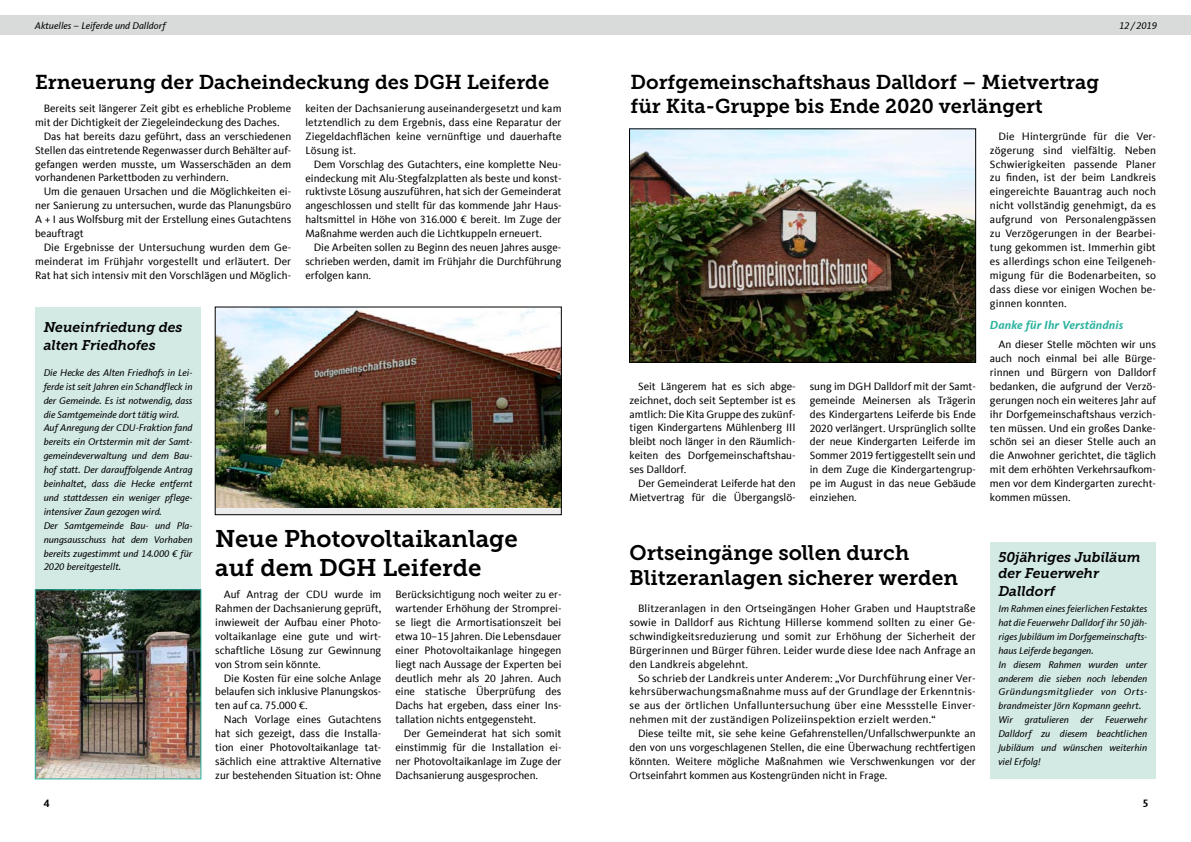
<style>
.page{position:relative;width:1191px;height:842px;background:#fff}
.page>*{position:absolute;margin:0;border:0;box-sizing:border-box;transform-origin:0 0}
.t1{font:24px/28.8px "Museo Slab 700";color:#000}
.t2{font:21px/25.2px "Museo Slab 700";color:#000}
.t3{font:20px/24px "Museo Slab 700";color:#000}
.t4{font:italic 14px/18px "Museo Slab 700";color:#000}
.t5{font:italic 700 12px "CDU Kievit Tab";letter-spacing:.01em;color:#2ab39f}
.t6{font:11px/13.9px "CDU Kievit Tab";color:#000;text-align:justify}
.t7{font:700 11px "CDU Kievit Tab";color:#000}
.t8{font:italic 10px/13.9px "CDU Kievit Tab";color:#000}
</style>
<div class="page">
<div style="left:0;top:15px;width:595px;height:20px;background:#d9dada"></div>
<div style="left:595px;top:15px;width:596px;height:20px;background:#d9dada"></div>
<div style="left:35px;top:307px;width:166px;height:320px;background:#d2e9e4"></div>
<img style="left:37px;top:592px;width:162px;height:185px">
<div style="left:35px;top:590px;width:166px;height:189px;border:1px solid #2ab39f"></div>
<svg style="left:217px;top:507px;width:342px;height:6px;background:#d7d7d0"></svg>
<img style="left:217px;top:309px;width:342px;height:198px">
<div style="left:215px;top:307px;width:346px;height:208px;border:1px solid #000"></div>
<img style="left:631px;top:131px;width:342px;height:229px">
<div style="left:629px;top:129px;width:346px;height:233px;border:1px solid #000"></div>
<div style="left:989px;top:543px;width:166px;height:236px;background:#d2e9e4"></div>
<p class="t8" style="left:35px;top:18px;width:132px">Aktuelles – Leiferde und Dalldorf</p>
<h3 class="t3" style="left:35px;top:70px;width:515px">Erneuerung der Dacheindeckung des DGH Leiferde</h3>
<p class="t6" style="left:35px;top:101px;width:257px;text-indent:9px">Bereits seit längerer Zeit gibt es erhebliche Probleme mit der Dichtigkeit der Ziegeleindeckung des Daches.</p>
<p class="t6" style="left:35px;top:129px;width:257px;text-indent:9px">Das hat bereits dazu geführt, dass an verschiedenen Stellen das eintretende Regenwasser durch Behälter auf&shy;gefangen werden musste, um Wasserschäden an dem vorhandenen Parkettboden zu verhindern.</p>
<p class="t6" style="left:35px;top:185px;width:257px;text-indent:9px">Um die genauen Ursachen und die Möglichkeiten ei&shy;ner Sanierung zu untersuchen, wurde das Planungsbüro A + I aus Wolfsburg mit der Erstellung eines Gutachtens beauftragt</p>
<p class="t6" style="left:35px;top:240px;width:257px;text-indent:9px">Die Ergebnisse der Untersuchung wurden dem Ge&shy;meinderat im Frühjahr vorgestellt und erläutert. Der Rat hat sich intensiv mit den Vorschlägen und Möglich-</p>
<p class="t6" style="left:305px;top:101px;width:258px">keiten der Dachsanierung auseinandergesetzt und kam letztendlich zu dem Ergebnis, dass eine Reparatur der Ziegeldachflächen keine vernünftige und dauerhafte Lösung ist.</p>
<p class="t6" style="left:305px;top:157px;width:257px;text-indent:9px">Dem Vorschlag des Gutachters, eine komplette Neu&shy;eindeckung mit Alu-Stegfalzplatten als beste und konst&shy;ruktivste Lösung auszuführen, hat sich der Gemeinderat angeschlossen und stellt für das kommende Jahr Haus&shy;haltsmittel in Höhe von 316.000 € bereit. Im Zuge der Maßnahme werden auch die Lichtkuppeln erneuert.</p>
<p class="t6" style="left:305px;top:240px;width:257px;text-indent:9px">Die Arbeiten sollen zu Beginn des neuen Jahres ausge&shy;schrieben werden, damit im Frühjahr die Durchführung erfolgen kann.</p>
<p class="t4" style="left:44px;top:318px;width:140px">Neueinfriedung des alten Friedhofes</p>
<p class="t8" style="left:44px;top:366px;width:150px">Die Hecke des Alten Friedhofs in Lei&shy;ferde ist seit Jahren ein Schandfleck in der Gemeinde. Es ist notwendig, dass die Samtgemeinde dort tätig wird.<br>Auf Anregung der CDU-Fraktion fand bereits ein Ortstermin mit der Samt&shy;gemeindeverwaltung und dem Bau&shy;hof statt. Der darauffolgende Antrag beinhaltet, dass die Hecke entfernt und stattdessen ein weniger pflege&shy;intensiver Zaun gezogen wird.<br>Der Samtgemeinde Bau- und Pla&shy;nungsausschuss hat dem Vorhaben bereits zugestimmt und 14.000 € für 2020 bereitgestellt.</p>
<p class="t7" style="left:44px;top:796px;width:7px">4</p>
<h1 class="t1" style="left:215px;top:524px;width:304px">Neue Photovoltaikanlage auf dem DGH Leiferde</h1>
<p class="t6" style="left:215px;top:588px;width:167px;text-indent:9px">Auf Antrag der CDU wurde im Rahmen der Dachsanierung geprüft, inwieweit der Aufbau einer Photo&shy;voltaikanlage eine gute und wirt&shy;schaftliche Lösung zur Gewinnung von Strom sein könnte.</p>
<p class="t6" style="left:215px;top:671px;width:167px;text-indent:9px">Die Kosten für eine solche Anlage belaufen sich inklusive Planungskos&shy;ten auf ca. 75.000 €.</p>
<p class="t6" style="left:215px;top:713px;width:167px;text-indent:9px">Nach Vorlage eines Gutachtens hat sich gezeigt, dass die Installa&shy;tion einer Photovoltaikanlage tat&shy;sächlich eine attraktive Alternative zur bestehenden Situation ist: Ohne</p>
<p class="t6" style="left:395px;top:588px;width:167px">Berücksichtigung noch weiter zu er&shy;wartender Erhöhung der Stromprei&shy;se liegt die Armortisationszeit bei etwa 10–15 Jahren. Die Lebensdauer einer Photovoltaikanlage hingegen liegt nach Aussage der Experten bei deutlich mehr als 20 Jahren. Auch eine statische Überprüfung des Dachs hat ergeben, dass einer Ins&shy;tallation nichts entgegensteht.</p>
<p class="t6" style="left:395px;top:727px;width:167px;text-indent:9px">Der Gemeinderat hat sich somit einstimmig für die Installation ei&shy;ner Photovoltaikanlage im Zuge der Dachsanierung ausgesprochen.</p>
<h3 class="t3" style="left:630px;top:70px;width:470px">Dorfgemeinschaftshaus Dalldorf – Mietvertrag für Kita-Gruppe bis Ende 2020 verlängert</h3>
<p class="t8" style="left:1119px;top:18px;width:39px">12/2019</p>
<p class="t6" style="left:629px;top:379px;width:167px;text-indent:9px">Seit Längerem hat es sich abge&shy;zeichnet, doch seit September ist es amtlich: Die Kita Gruppe des zukünf&shy;tigen Kindergartens Mühlenberg III bleibt noch länger in den Räumlich&shy;keiten des Dorfgemeinschaftshau&shy;ses Dalldorf.</p>
<p class="t6" style="left:629px;top:477px;width:167px;text-align:right">Der Gemeinderat Leiferde hat den<br>Mietvertrag für die Übergangslö-</p>
<p class="t6" style="left:810px;top:379px;width:167px">sung im DGH Dalldorf mit der Samt&shy;gemeinde Meinersen als Trägerin des Kindergartens Leiferde bis Ende 2020 verlängert. Ursprünglich sollte der neue Kindergarten Leiferde im Sommer 2019 fertiggestellt sein und in dem Zuge die Kindergartengrup&shy;pe im August in das neue Gebäude einziehen.</p>
<p class="t6" style="left:990px;top:129px;width:167px;text-indent:8px">Die Hintergründe für die Ver&shy;zögerung sind vielfältig. Neben Schwierigkeiten passende Planer zu finden, ist der beim Landkreis eingereichte Bauantrag auch noch nicht vollständig genehmigt, da es aufgrund von Personalengpässen zu Verzögerungen in der Bearbei&shy;tung gekommen ist. Immerhin gibt es allerdings schon eine Teilgeneh&shy;migung für die Bodenarbeiten, so dass diese vor einigen Wochen be&shy;ginnen konnten.</p>
<p class="t5" style="left:990px;top:318px;width:135px">Danke für Ihr Verständnis</p>
<p class="t6" style="left:990px;top:338px;width:167px;text-indent:8px">An dieser Stelle möchten wir uns auch noch einmal bei alle Bürge&shy;rinnen und Bürgern von Dalldorf bedanken, die aufgrund der Verzö&shy;gerungen noch ein weiteres Jahr auf ihr Dorfgemeinschaftshaus verzich&shy;ten müssen. Und ein großes Danke&shy;schön sei an dieser Stelle auch an die Anwohner gerichtet, die täglich mit dem erhöhten Verkehrsaufkom&shy;men vor dem Kindergarten zurecht&shy;kommen müssen.</p>
<h2 class="t2" style="left:629px;top:540px;width:330px">Ortseingänge sollen durch<br>Blitzeranlagen sicherer werden</h2>
<p class="t6" style="left:629px;top:601px;width:348px;text-indent:8px">Blitzeranlagen in den Ortseingängen Hoher Graben und Hauptstraße sowie in Dalldorf aus Richtung Hillerse kommend sollten zu einer Ge&shy;schwindigkeitsreduzierung und somit zur Erhöhung der Sicherheit der Bürgerinnen und Bürger führen. Leider wurde diese Idee nach Anfrage an den Landkreis abgelehnt.</p>
<p class="t6" style="left:629px;top:671px;width:348px;text-indent:9px">So schrieb der Landkreis unter Anderem: „Vor Durchführung einer Ver&shy;kehrsüberwachungsmaßnahme muss auf der Grundlage der Erkenntnis&shy;se aus der örtlichen Unfalluntersuchung über eine Messstelle Einver&shy;nehmen mit der zuständigen Polizeiinspektion erzielt werden.“</p>
<p class="t6" style="left:629px;top:726px;width:348px;text-indent:9px">Diese teilte mit, sie sehe keine Gefahrenstellen/Unfallschwerpunkte an den von uns vorgeschlagenen Stellen, die eine Überwachung rechtfertigen könnten. Weitere mögliche Maßnahmen wie Verschwenkungen vor der Ortseinfahrt kommen aus Kostengründen nicht in Frage.</p>
<p class="t4" style="left:998px;top:549px;width:144px;line-height:16px">50jähriges Jubiläum der Feuerwehr</p>
<p class="t4" style="left:998px;top:582px;width:58px">Dalldorf</p>
<p class="t8" style="left:998px;top:602px;width:150px">Im Rahmen eines feierlichen Festaktes hat die Feuerwehr Dalldorf ihr 50 jäh&shy;riges Jubiläum im Dorfgemeinschafts&shy;haus Leiferde begangen.<br>In diesem Rahmen wurden unter anderem die sieben noch lebenden<br>Gründungsmitglieder von Orts&shy;brandmeister Jörn Kopmann geehrt.<br>Wir gratulieren der Feuerwehr<br>Dalldorf zu diesem beachtlichen<br>Jubiläum und wünschen weiterhin viel Erfolg!</p>
<p class="t7" style="left:1142px;top:796px;width:7px">5</p>
</div>
